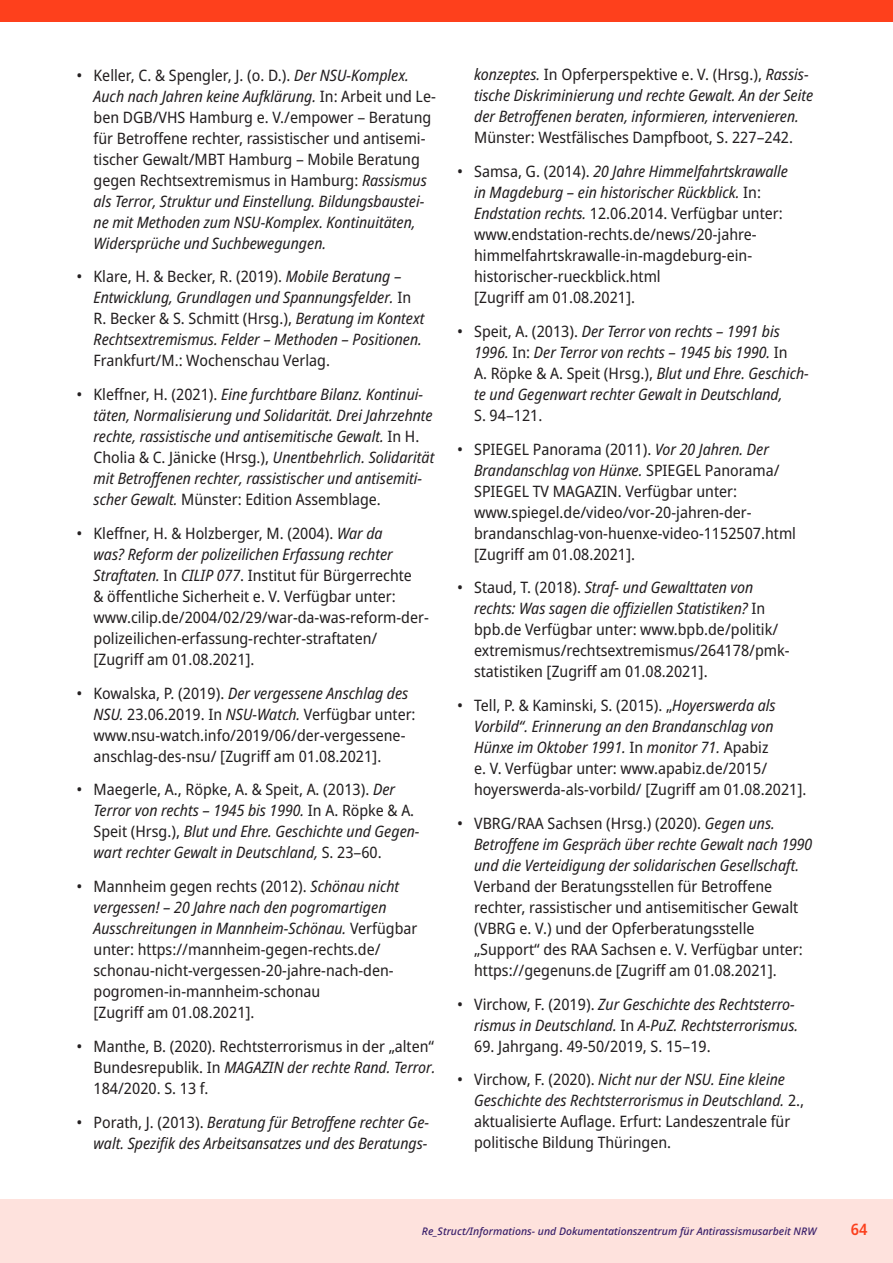
<style>
.page{position:relative;width:893px;height:1263px;background:#fff}
.page>*{position:absolute;margin:0;border:0;box-sizing:border-box;transform-origin:0 0}
.t1{font:semi-condensed 15.75px/21px "Noto Sans";color:#231f20}
.t2{font:italic semi-condensed 15.75px/21px "Noto Sans";color:#231f20}
.t3{font:600 semi-condensed 15.75px "Noto Sans";color:#fb401d}
.t4{font:italic 500 10.5px "Noto Sans";color:#391f6a}
.s1{font-style:italic}
.s2{font-style:normal}
</style>
<div class="page">
<div style="left:0;top:1199px;width:893px;height:64px;background:#fee2dd"></div>
<div style="left:0;top:0;width:893px;height:21px;background:#fe401c"></div>
<p class="t1" style="left:94px;top:65px;width:344px;text-indent:-17px">• Keller, C. &amp; Spengler, J. (o. D.). <span class="s1">Der NSU-Komplex.<br>Auch nach Jahren keine Aufklärung.</span> In: Arbeit und Le&shy;ben DGB/VHS Hamburg e. V./empower – Beratung für Betroffene rechter, rassistischer und antisemi&shy;tischer Gewalt/MBT Hamburg – Mobile Beratung gegen Rechtsextremismus in Hamburg: <span class="s1">Rassismus als Terror, Struktur und Einstellung. Bildungsbaustei&shy;ne mit Methoden zum NSU-Komplex. Kontinuitäten, Widersprüche und Suchbewegungen.</span></p>
<p class="t2" style="left:94px;top:266px;width:333px;text-indent:-17px"><span class="s2">• Klare, H. &amp; Becker, R. (2019).</span> Mobile Beratung – Entwicklung, Grundlagen und Spannungsfelder. <span class="s2">In R. Becker &amp; S. Schmitt (Hrsg.),</span> Beratung im Kontext Rechtsextremismus. Felder – Methoden – Positionen.</p>
<p class="t1" style="left:94px;top:350px;width:238px">Frankfurt/M.: Wochenschau Verlag.</p>
<p class="t2" style="left:94px;top:384px;width:342px;text-indent:-17px"><span class="s2">• Kleffner, H. (2021).</span> Eine furchtbare Bilanz. Kontinui&shy;täten, Normalisierung und Solidarität. Drei Jahrzehnte rechte, rassistische und antisemitische Gewalt. <span class="s2">In H.<br>Cholia &amp; C. Jänicke (Hrsg.),</span> Unentbehrlich. Solidarität mit Betroffenen rechter, rassistischer und antisemiti&shy;scher Gewalt. <span class="s2">Münster: Edition Assemblage.</span></p>
<p class="t1" style="left:94px;top:523px;width:337px;text-indent:-17px">• Kleffner, H. &amp; Holzberger, M. (2004). <span class="s1">War da<br>was? Reform der polizeilichen Erfassung rechter Straftaten.</span> In <span class="s1">CILIP 077</span>. Institut für Bürgerrechte<br>&amp; öffentliche Sicherheit e. V. Verfügbar unter: www.cilip.de/2004/02/29/war-da-was-reform-der&shy;polizeilichen-erfassung-rechter-straftaten/ [Zugriff am 01.08.2021].</p>
<p class="t1" style="left:94px;top:683px;width:323px;text-indent:-17px">• Kowalska, P. (2019). <span class="s1">Der vergessene Anschlag des NSU.</span> 23.06.2019. In <span class="s1">NSU-Watch.</span> Verfügbar unter: www.nsu-watch.info/2019/06/der-vergessene&shy;anschlag-des-nsu/ [Zugriff am 01.08.2021].</p>
<p class="t2" style="left:94px;top:779px;width:328px;text-indent:-17px"><span class="s2">• Maegerle, A., Röpke, A. &amp; Speit, A. (2013).</span> Der Terror von rechts – 1945 bis 1990. <span class="s2">In A. Röpke &amp; A.<br>Speit (Hrsg.),</span> Blut und Ehre. Geschichte und Gegen&shy;wart rechter Gewalt in Deutschland, <span class="s2">S. 23–60.</span></p>
<p class="t1" style="left:94px;top:876px;width:325px;text-indent:-17px">• Mannheim gegen rechts (2012). <span class="s1">Schönau nicht vergessen! – 20 Jahre nach den pogromartigen Ausschreitungen in Mannheim-Schönau.</span> Verfügbar unter: https://mannheim-gegen-rechts.de/ schonau-nicht-vergessen-20-jahre-nach-den&shy;pogromen-in-mannheim-schonau<br>[Zugriff am 01.08.2021].</p>
<p class="t1" style="left:94px;top:1036px;width:343px;text-align:justify;text-indent:-17px">• Manthe, B. (2020). Rechtsterrorismus in der „alten“ Bundesrepublik. In <span class="s1">MAGAZIN der rechte Rand. Terror.<br></span>184/2020. S. 13 f.</p>
<p class="t2" style="left:77px;top:1112px;width:354px;text-align:right"><span class="s2">• Porath, J. (2013).</span> Beratung für Betroffene rechter Ge&shy;walt. Spezifik des Arbeitsansatzes und des Beratungs-</p>
<p class="t2" style="left:474px;top:65px;width:341px">konzeptes. <span class="s2">In Opferperspektive e. V. (Hrsg.),</span> Rassis&shy;tische Diskriminierung und rechte Gewalt. An der Seite der Betroffenen beraten, informieren, intervenieren.</p>
<p class="t1" style="left:474px;top:128px;width:320px">Münster: Westfälisches Dampfboot, S. 227–242.</p>
<p class="t1" style="left:474px;top:161px;width:315px;text-indent:-17px">• Samsa, G. (2014). <span class="s1">20 Jahre Himmelfahrtskrawalle in Magdeburg – ein historischer Rückblick.</span> In:<br><span class="s1">Endstation rechts.</span> 12.06.2014. Verfügbar unter: www.endstation-rechts.de/news/20-jahre&shy;himmelfahrtskrawalle-in-magdeburg-ein&shy;historischer-rueckblick.html<br>[Zugriff am 01.08.2021].</p>
<p class="t2" style="left:474px;top:321px;width:336px;text-indent:-17px"><span class="s2">• Speit, A. (2013).</span> Der Terror von rechts – 1991 bis 1996. <span class="s2">In:</span> Der Terror von rechts – 1945 bis 1990. <span class="s2">In<br>A. Röpke &amp; A. Speit (Hrsg.),</span> Blut und Ehre. Geschich&shy;te und Gegenwart rechter Gewalt in Deutschland,</p>
<p class="t1" style="left:474px;top:405px;width:70px">S. 94–121.</p>
<p class="t1" style="left:474px;top:439px;width:323px;text-indent:-17px">• SPIEGEL Panorama (2011). <span class="s1">Vor 20 Jahren. Der Brandanschlag von Hünxe.</span> SPIEGEL Panorama/ SPIEGEL TV MAGAZIN. Verfügbar unter: www.spiegel.de/video/vor-20-jahren-der&shy;brandanschlag-von-huenxe-video-1152507.html [Zugriff am 01.08.2021].</p>
<p class="t1" style="left:474px;top:577px;width:317px;text-indent:-17px">• Staud, T. (2018). <span class="s1">Straf- und Gewalttaten von rechts: Was sagen die offiziellen Statistiken?</span> In bpb.de Verfügbar unter: www.bpb.de/politik/ extremismus/rechtsextremismus/264178/pmk&shy;statistiken [Zugriff am 01.08.2021].</p>
<p class="t1" style="left:474px;top:695px;width:334px;text-indent:-17px">• Tell, P. &amp; Kaminski, S. (2015). „<span class="s1">Hoyerswerda als Vorbild“. Erinnerung an den Brandanschlag von Hünxe im Oktober 1991.</span> In <span class="s1">monitor 71.</span> Apabiz<br>e. V. Verfügbar unter: www.apabiz.de/2015/ hoyerswerda-als-vorbild/ [Zugriff am 01.08.2021].</p>
<p class="t2" style="left:474px;top:813px;width:340px;text-indent:-17px"><span class="s2">• VBRG/RAA Sachsen (Hrsg.) (2020).</span> Gegen uns.<br>Betroffene im Gespräch über rechte Gewalt nach 1990 und die Verteidigung der solidarischen Gesellschaft.</p>
<p class="t1" style="left:474px;top:876px;width:330px">Verband der Beratungsstellen für Betroffene rechter, rassistischer und antisemitischer Gewalt (VBRG e. V.) und der Opferberatungsstelle „Support“ des RAA Sachsen e. V. Verfügbar unter: https://gegenuns.de [Zugriff am 01.08.2021].</p>
<p class="t2" style="left:457px;top:994px;width:343px;text-align:right"><span class="s2">• Virchow, F. (2019).</span> Zur Geschichte des Rechtsterro&shy;rismus in Deutschland. <span class="s2">In</span> A-PuZ. Rechtsterrorismus.</p>
<p class="t1" style="left:474px;top:1036px;width:238px">69. Jahrgang. 49-50/2019, S. 15–19.</p>
<p class="t1" style="left:474px;top:1069px;width:332px;text-indent:-17px">• Virchow, F. (2020). <span class="s1">Nicht nur der NSU. Eine kleine Geschichte des Rechtsterrorismus in Deutschland.</span> 2., aktualisierte Auflage. Erfurt: Landeszentrale für politische Bildung Thüringen.</p>
<p class="t4" style="left:422px;top:1224px;width:396px">Re_Struct/Informations- und Dokumentationszentrum für Antirassismusarbeit NRW</p>
<p class="t3" style="left:851px;top:1218px;width:18px">64</p>
</div>
